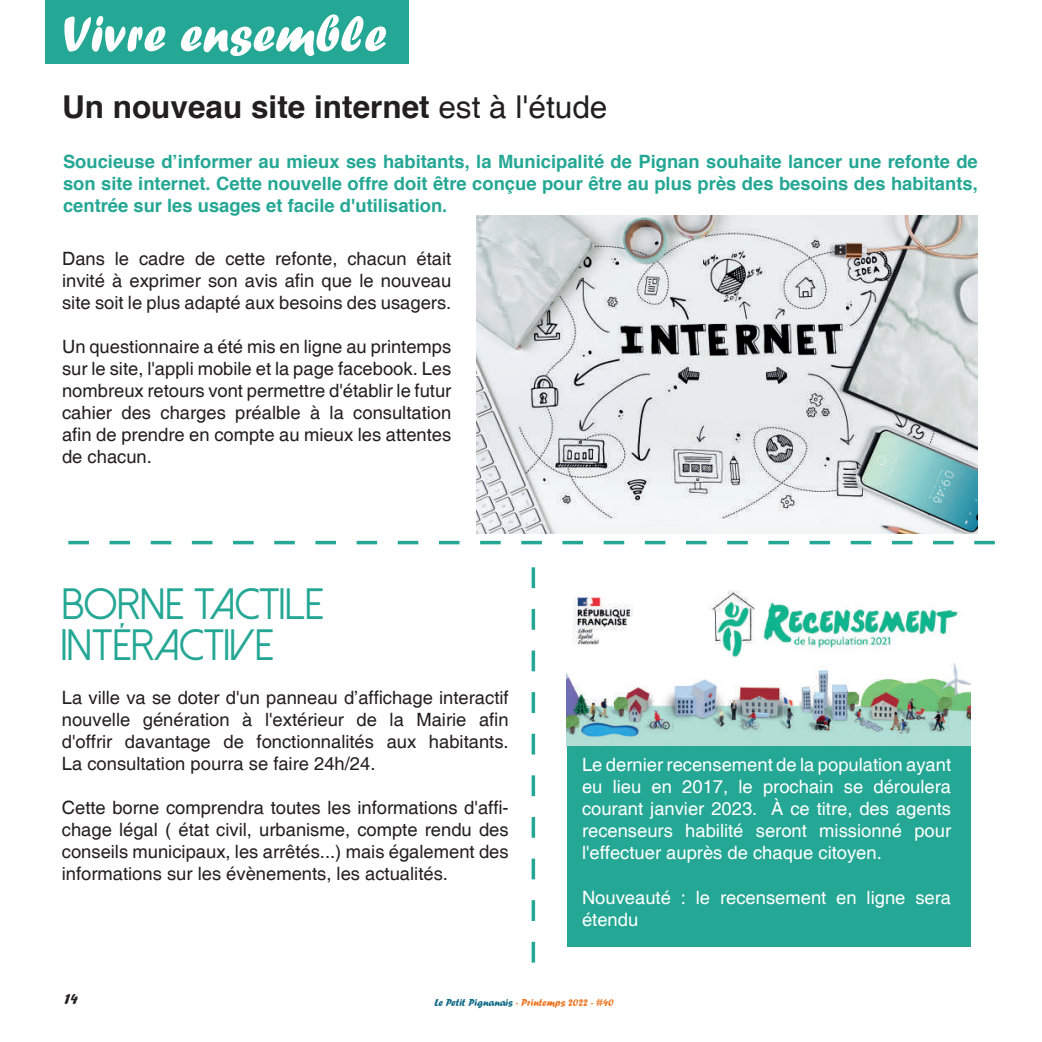
<style>
.page{position:relative;width:1042px;height:1042px;background:#fff}
.page>*{position:absolute;margin:0;border:0;box-sizing:border-box;transform-origin:0 0}
.t1{font:52.5px "Forte";color:#fff}
.t2{font:43.75px/40.2px "Dolce Vita";letter-spacing:.01em;color:#24a794}
.t3{font:700 31.5px "Helvetica";color:#231f20}
.t4{font:18.38px/22.1px "Helvetica";color:#231f20;text-align:justify}
.t5{font:18.38px/22.1px "Helvetica";color:#fff;text-align:justify}
.t6{font:700 18.38px/22.1px "Helvetica";color:#24a794;text-align:justify}
.t7{font:15.75px "Forte";color:#231f20}
.t8{font:10.5px "Forte";color:#ee7723}
.s1{font-weight:400}
.s2{color:#106a87}
</style>
<div class="page">
<div style="left:45px;top:0;width:363px;height:63px;background:#24a794"></div>
<svg style="left:68px;top:541px;width:927px;height:3px"></svg>
<img style="left:476px;top:216px;width:501px;height:318px">
<img style="left:567px;top:590px;width:403px;height:156px">
<div style="left:567px;top:746px;width:403px;height:200px;background:#24a794"></div>
<svg style="left:531px;top:567px;width:4px;height:395px"></svg>
<h1 class="t1" style="left:63px;top:3px;width:325px">Vivre ensemble</h1>
<h3 class="t3" style="left:62px;top:81px;width:547px">Un nouveau site internet <span class="s1">est à l'étude</span></h3>
<p class="t6" style="left:63px;top:150px;width:916px">Soucieuse d’informer au mieux ses habitants, la Municipalité de Pignan souhaite lancer une refonte de son site internet. Cette nouvelle offre doit être conçue pour être au plus près des besoins des habitants, centrée sur les usages et facile d'utilisation.</p>
<p class="t4" style="left:62px;top:248px;width:391px">Dans le cadre de cette refonte, chacun était invité à exprimer son avis afin que le nouveau site soit le plus adapté aux besoins des usagers.</p>
<p class="t4" style="left:62px;top:336px;width:391px">Un questionnaire a été mis en ligne au printemps sur le site, l'appli mobile et la page facebook. Les nombreux retours vont permettre d'établir le futur cahier des charges préalble à la consultation afin de prendre en compte au mieux les attentes de chacun.</p>
<h2 class="t2" style="left:62px;top:585px;width:263px">BORNE TACTILE<br>INTÉRACTIVE</h2>
<p class="t4" style="left:62px;top:687px;width:448px">La ville va se doter d'un panneau d’affichage interactif nouvelle génération à l'extérieur de la Mairie afin d'offrir davantage de fonctionnalités aux habitants.<br>La consultation pourra se faire 24h/24.</p>
<p class="t4" style="left:62px;top:797px;width:448px">Cette borne comprendra toutes les informations d'affi&shy;chage légal ( état civil, urbanisme, compte rendu des conseils municipaux, les arrêtés...) mais également des informations sur les évènements, les actualités.</p>
<p class="t5" style="left:582px;top:754px;width:371px">Le dernier recensement de la population ayant eu lieu en 2017, le prochain se déroulera courant janvier 2023. À ce titre, des agents recenseurs habilité seront missionné pour l'effectuer auprès de chaque citoyen.</p>
<p class="t5" style="left:582px;top:887px;width:371px">Nouveauté : le recensement en ligne sera étendu</p>
<p class="t7" style="left:64px;top:989px;width:15px">14</p>
<p class="t8" style="left:434px;top:997px;width:181px"><span class="s2">Le Petit Pignanais</span> - Printemps 2022 - #40</p>
</div>
